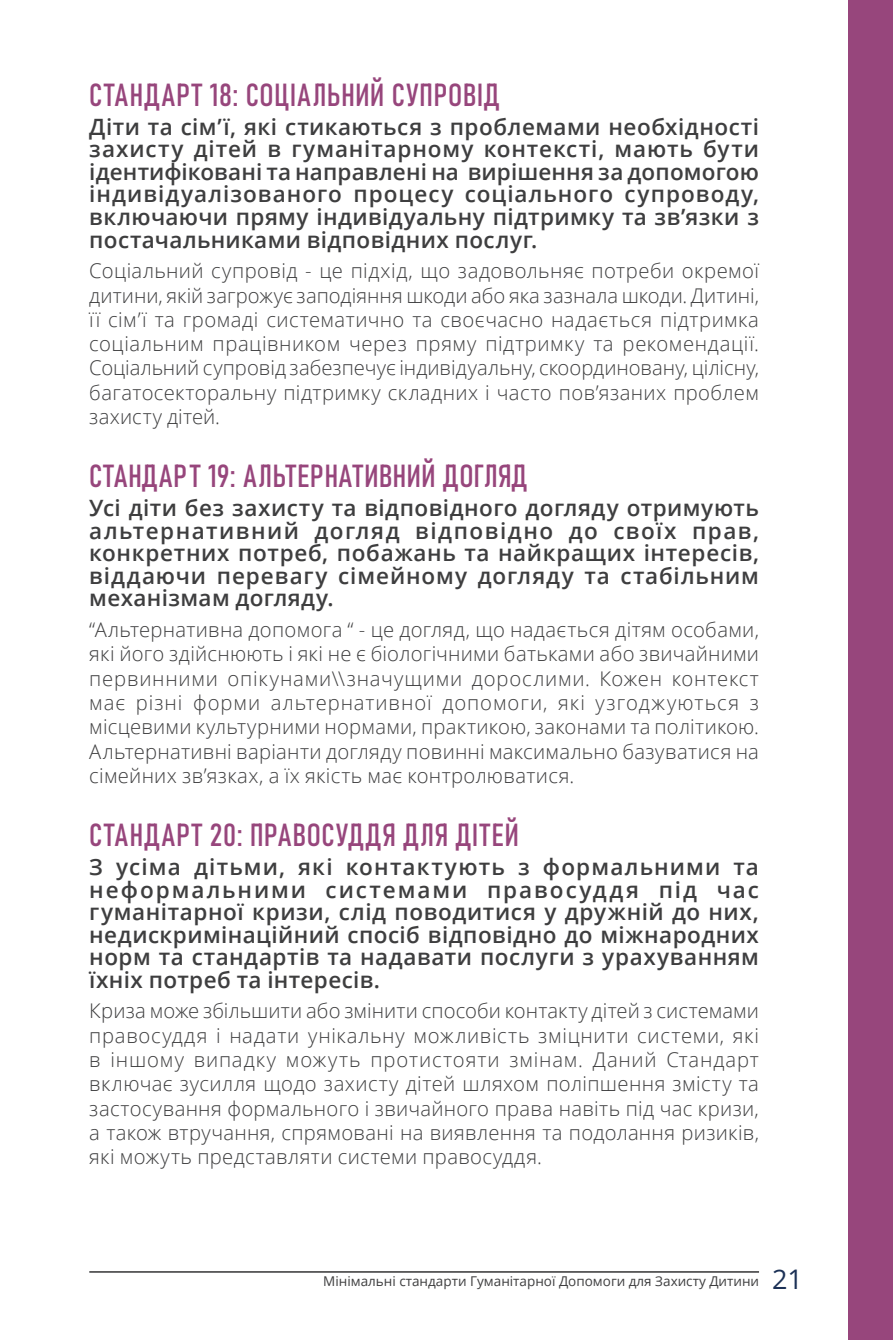
<style>
.page{position:relative;width:893px;height:1340px;background:#fff}
.page>*{position:absolute;margin:0;border:0;box-sizing:border-box;transform-origin:0 0}
.Sous_titre_1{font:31.5px "Bahnschrift";letter-spacing:.025em;color:#97467c}
.Sous_titre_2{font:600 22.5px/22.5px "Open Sans";letter-spacing:.02em;color:#3e3e3f;text-align:justify}
.paragraphe_normas{font:300 20.25px/24.3px "Open Sans";letter-spacing:.02em;color:#3e3e3f;text-align:justify}
.t1{font:13.5px "Open Sans";color:#3e3e3f}
.s1{font-size:27px;color:#1c3156}
</style>
<div class="page">
<div style="left:848px;top:0;width:45px;height:1339px;background:#97467c"></div>
<hr style="left:89px;top:1271px;width:670px;height:1px;background:#3e3e3f">
<p class="Sous_titre_1" style="left:89px;top:71px;width:412px">СТАНДАРТ 18: СОЦІАЛЬНИЙ СУПРОВІД</p>
<p class="Sous_titre_2" style="left:89px;top:115px;width:671px">Діти та сім’ї, які стикаються з проблемами необхідності захисту дітей в гуманітарному контексті, мають бути ідентифіковані та направлені на вирішення за допомогою індивідуалізованого процесу соціального супроводу, включаючи пряму індивідуальну підтримку та зв’язки з постачальниками відповідних послуг.</p>
<p class="paragraphe_normas" style="left:89px;top:258px;width:671px">Соціальний супровід - це підхід, що задовольняє потреби окремої дитини, якій загрожує заподіяння шкоди або яка зазнала шкоди. Дитині, її сім’ї та громаді систематично та своєчасно надається підтримка соціальним працівником через пряму підтримку та рекомендації.<br>Соціальний супровід забезпечує індивідуальну, скоординовану, цілісну, багатосекторальну підтримку складних і часто пов’язаних проблем захисту дітей.</p>
<p class="Sous_titre_1" style="left:89px;top:452px;width:439px">СТАНДАРТ 19: АЛЬТЕРНАТИВНИЙ ДОГЛЯД</p>
<p class="Sous_titre_2" style="left:89px;top:496px;width:671px">Усі діти без захисту та відповідного догляду отримують альтернативний догляд відповідно до своїх прав, конкретних потреб, побажань та найкращих інтересів, віддаючи перевагу сімейному догляду та стабільним механізмам догляду.</p>
<p class="paragraphe_normas" style="left:89px;top:617px;width:671px">“Альтернативна допомога “ - це догляд, що надається дітям особами, які його здійснюють і які не є біологічними батьками або звичайними первинними опікунами\\значущими дорослими. Кожен контекст має різні форми альтернативної допомоги, які узгоджуються з місцевими культурними нормами, практикою, законами та політикою.<br>Альтернативні варіанти догляду повинні максимально базуватися на сімейних зв’язках, а їх якість має контролюватися.</p>
<p class="Sous_titre_1" style="left:89px;top:811px;width:431px">СТАНДАРТ 20: ПРАВОСУДДЯ ДЛЯ ДІТЕЙ</p>
<p class="Sous_titre_2" style="left:89px;top:855px;width:671px">З усіма дітьми, які контактують з формальними та неформальними системами правосуддя під час гуманітарної кризи, слід поводитися у дружній до них, недискримінаційний спосіб відповідно до міжнародних норм та стандартів та надавати послуги з урахуванням їхніх потреб та інтересів.</p>
<p class="paragraphe_normas" style="left:89px;top:998px;width:671px">Криза може збільшити або змінити способи контакту дітей з системами правосуддя і надати унікальну можливість зміцнити системи, які в іншому випадку можуть протистояти змінам. Даний Стандарт включає зусилля щодо захисту дітей шляхом поліпшення змісту та застосування формального і звичайного права навіть під час кризи, а також втручання, спрямовані на виявлення та подолання ризиків, які можуть представляти системи правосуддя.</p>
<p class="t1" style="left:323px;top:1271px;width:481px">Мінімальні стандарти Гуманітарної Допомоги для Захисту Дитини <span class="s1">21</span></p>
</div>
